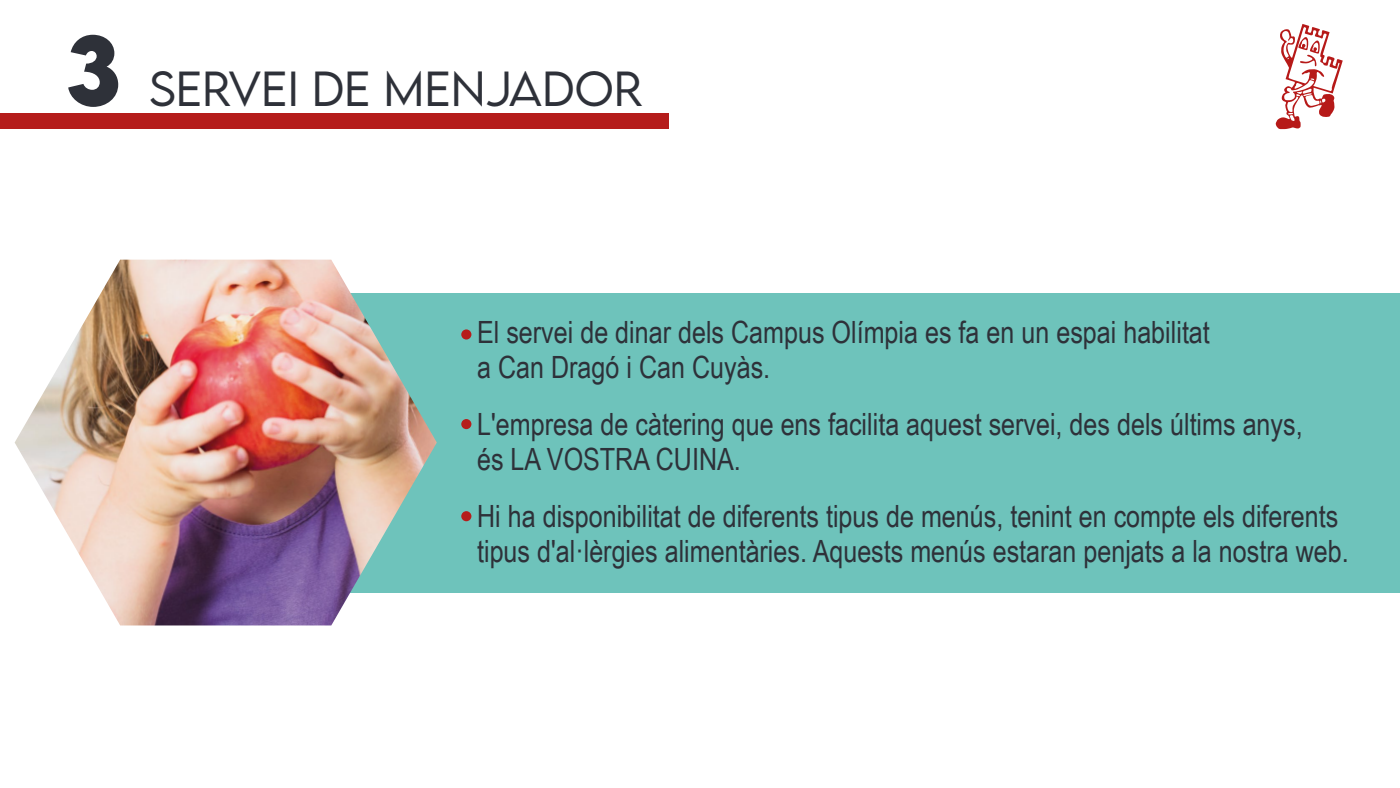
<style>
.page{position:relative;width:1400px;height:788px;background:#fff}
.page>*{position:absolute;margin:0;border:0;box-sizing:border-box;transform-origin:0 0}
.t1{font:61.25px/90.8px "LEMONMILK";color:#b61d1b;text-align:justify}
.t2{font:300 43.75px "LEMONMILK";color:#2e3139}
.t3{font:30.62px/35px "Arial Narrow";color:#2e3139}
.s1{font-weight:700;font-size:87.5px}
</style>
<div class="page">
<svg style="left:1276px;top:24px;width:67px;height:105px"></svg>
<div style="left:0;top:114px;width:669px;height:15px;background:#b51c1b"></div>
<div style="left:283px;top:293px;width:1117px;height:299px;background:#6ec3bb"></div>
<img style="left:15px;top:259px;width:422px;height:366px">
<h2 class="t2" style="left:65px;top:60px;width:579px"><span class="s1">3</span> SERVEI DE MENJADOR</h2>
<p class="t3" style="left:477px;top:313px;width:734px">El servei de dinar dels Campus Olímpia es fa en un espai habilitat a Can Dragó i Can Cuyàs.</p>
<p class="t3" style="left:477px;top:405px;width:827px">L'empresa de càtering que ens facilita aquest servei, des dels últims anys, és LA VOSTRA CUINA.</p>
<p class="t3" style="left:477px;top:497px;width:873px">Hi ha disponibilitat de diferents tipus de menús, tenint en compte els diferents tipus d'al·lèrgies alimentàries. Aquests menús estaran penjats a la nostra web.</p>
<h1 class="t1" style="left:458px;top:289px;width:19px">· · ·</h1>
</div>
